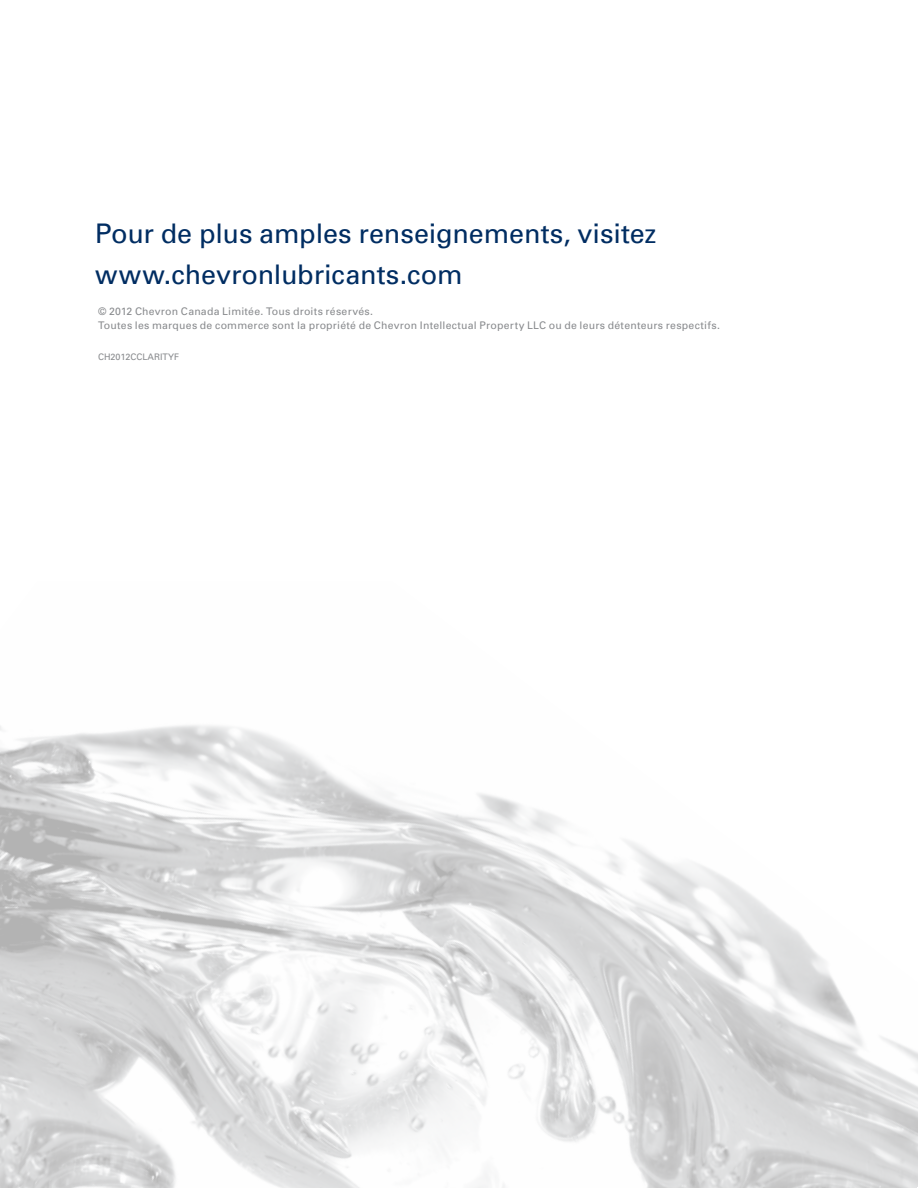
<style>
.page{position:relative;width:918px;height:1188px;background:#fff}
.page>*{position:absolute;margin:0;border:0;box-sizing:border-box;transform-origin:0 0}
.t1{font:27px/40.5px "Univers";letter-spacing:-.005em;color:#002d62}
.t2{font:10.5px/13.5px "Univers";letter-spacing:.025em;color:#898b8e}
.t3{font:9px "Univers";color:#898b8e}
</style>
<div class="page">
<img style="left:0;top:725px;width:918px;height:463px">
<h1 class="t1" style="left:95px;top:213px;width:563px">Pour de plus amples renseignements, visitez www.chevronlubricants.com</h1>
<p class="t2" style="left:98px;top:305px;width:623px">© 2012 Chevron Canada Limitée. Tous droits réservés.<br>Toutes les marques de commerce sont la propriété de Chevron Intellectual Property LLC ou de leurs détenteurs respectifs.</p>
<p class="t3" style="left:98px;top:351px;width:83px">CH2012CCLARITYF</p>
</div>
